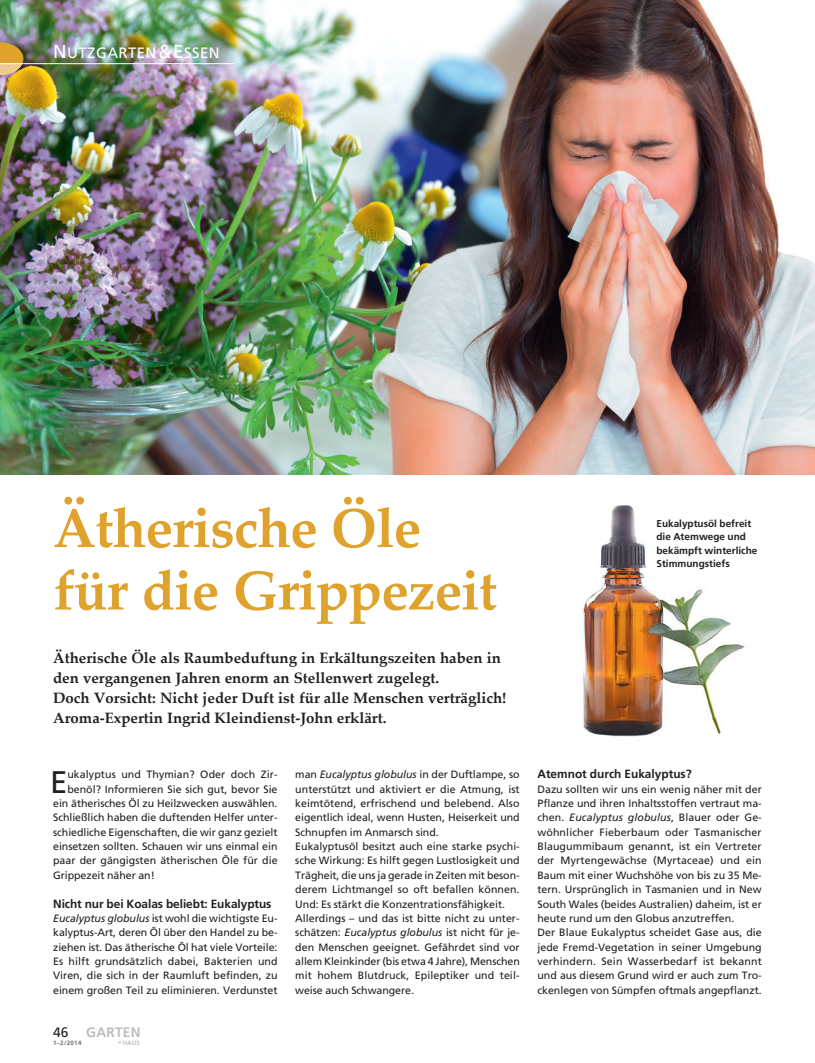
<style>
.page{position:relative;width:815px;height:1063px;background:#fff}
.page>*{position:absolute;margin:0;border:0;box-sizing:border-box;transform-origin:0 0}
.HL_max_Ressort{font:700 55px/62.5px "Palatino Linotype";letter-spacing:-.015em;color:#dea22d}
.LTX_Initial{font:31.25px "Frutiger LT Std";color:#231f20}
.VS{font:700 15px/20px "Palatino Linotype";color:#231f20}
.Rubrik{font:15px "Frutiger LT Std Roman SC800";letter-spacing:.03em;color:#fff}
.t1{font:700 13.75px "Frutiger LT Std";letter-spacing:.02em;color:#bcbdc0}
.t2{font:13.75px "Frutiger LT Std";color:#231f20}
.Zwitti{font:700 11.88px "Frutiger LT Std";letter-spacing:-.005em;color:#231f20}
.LTX{font:10.62px/14.4px "Frutiger LT Std";letter-spacing:-.005em;color:#231f20;text-align:justify}
.LTX_Initial-2{font:10.62px "Frutiger LT Std";letter-spacing:-.005em;color:#231f20}
.BU{font:700 10px/13.1px "Frutiger LT Std";color:#231f20}
.t3{font:700 6.25px "Frutiger LT Std";color:#6c6d70}
.t4{font:700 6.25px "Frutiger LT Std";color:#bcbdc0}
.s1{font-size:18.75px}
.s2{font-style:italic}
</style>
<div class="page">
<img style="left:0;top:0;width:815px;height:475px">
<img style="left:583px;top:505px;width:162px;height:232px">
<svg style="left:0;top:42px;width:23px;height:33px"></svg>
<hr style="left:0;top:63px;width:234px;height:1px;background:#fff">
<p class="Rubrik" style="left:53px;top:44px;width:168px"><span class="s1">N</span> UTZGARTEN <span class="s1">&amp; E</span> SSEN</p>
<p class="HL_max_Ressort" style="left:53px;top:495px;width:445px">Ätherische Öle für die Grippezeit</p>
<p class="VS" style="left:53px;top:648px;width:455px">Ätherische Öle als Raumbeduftung in Erkältungszeiten haben in den vergangenen Jahren enorm an Stellenwert zugelegt.<br>Doch Vorsicht: Nicht jeder Duft ist für alle Menschen verträglich!<br>Aroma-Expertin Ingrid Kleindienst-John erklärt.</p>
<p class="LTX_Initial" style="left:50px;top:763px;width:19px">E</p>
<p class="LTX_Initial-2" style="left:67px;top:768px;width:212px">ukalyptus und Thymian? Oder doch Zir-</p>
<p class="LTX_Initial-2" style="left:67px;top:783px;width:212px">benöl? Informieren Sie sich gut, bevor Sie</p>
<p class="LTX_Initial-2" style="left:53px;top:797px;width:226px">ein ätherisches Öl zu Heilzwecken auswählen.</p>
<p class="LTX_Initial-2" style="left:53px;top:811px;width:226px">Schließlich haben die duftenden Helfer unter-</p>
<p class="LTX_Initial-2" style="left:53px;top:826px;width:226px">schiedliche Eigenschaften, die wir ganz gezielt</p>
<p class="LTX_Initial-2" style="left:53px;top:840px;width:226px">einsetzen sollten. Schauen wir uns einmal ein</p>
<p class="LTX_Initial-2" style="left:53px;top:854px;width:226px">paar der gängigsten ätherischen Öle für die</p>
<p class="LTX_Initial-2" style="left:53px;top:869px;width:103px">Grippezeit näher an!</p>
<p class="Zwitti" style="left:53px;top:896px;width:220px">Nicht nur bei Koalas beliebt: Eukalyptus</p>
<p class="LTX" style="left:53px;top:911px;width:226px"><span class="s2">Eucalyptus globulus</span> ist wohl die wichtigste Eu&shy;kalyptus-Art, deren Öl über den Handel zu be&shy;ziehen ist. Das ätherische Öl hat viele Vorteile:<br>Es hilft grundsätzlich dabei, Bakterien und Viren, die sich in der Raumluft befinden, zu einem großen Teil zu eliminieren. Verdunstet</p>
<p class="t2" style="left:53px;top:1024px;width:17px">46</p>
<p class="t1" style="left:86px;top:1024px;width:56px">GARTEN</p>
<p class="t3" style="left:53px;top:1039px;width:30px">1–2/2014</p>
<p class="t4" style="left:118px;top:1039px;width:23px">+HAUS</p>
<p class="LTX" style="left:295px;top:767px;width:226px">man <span class="s2">Eucalyptus globulus</span> in der Duftlampe, so unterstützt und aktiviert er die Atmung, ist keimtötend, erfrischend und belebend. Also eigentlich ideal, wenn Husten, Heiserkeit und Schnupfen im Anmarsch sind.</p>
<p class="LTX" style="left:295px;top:839px;width:226px">Eukalyptusöl besitzt auch eine starke psychi&shy;sche Wirkung: Es hilft gegen Lustlosigkeit und Trägheit, die uns ja gerade in Zeiten mit beson&shy;derem Lichtmangel so oft befallen können.<br>Und: Es stärkt die Konzentrationsfähigkeit.</p>
<p class="LTX" style="left:295px;top:911px;width:226px">Allerdings – und das ist bitte nicht zu unter&shy;schätzen: <span class="s2">Eucalyptus globulus</span> ist nicht für je&shy;den Menschen geeignet. Gefährdet sind vor allem Kleinkinder (bis etwa 4 Jahre), Menschen mit hohem Blutdruck, Epileptiker und teil&shy;weise auch Schwangere.</p>
<p class="BU" style="left:656px;top:517px;width:102px">Eukalyptusöl befreit die Atemwege und bekämpft winterliche<br>Stimmungstiefs</p>
<p class="Zwitti" style="left:537px;top:767px;width:156px">Atemnot durch Eukalyptus?</p>
<p class="LTX" style="left:537px;top:782px;width:226px">Dazu sollten wir uns ein wenig näher mit der Pflanze und ihren Inhaltsstoffen vertraut ma&shy;chen. <span class="s2">Eucalyptus globulus</span>, Blauer oder Ge&shy;wöhnlicher Fieberbaum oder Tasmanischer Blaugummibaum genannt, ist ein Vertreter der Myrtengewächse (Myrtaceae) und ein Baum mit einer Wuchshöhe von bis zu 35 Me&shy;tern. Ursprünglich in Tasmanien und in New South Wales (beides Australien) daheim, ist er heute rund um den Globus anzutreffen.</p>
<p class="LTX" style="left:537px;top:925px;width:226px">Der Blaue Eukalyptus scheidet Gase aus, die jede Fremd-Vegetation in seiner Umgebung verhindern. Sein Wasserbedarf ist bekannt und aus diesem Grund wird er auch zum Tro&shy;ckenlegen von Sümpfen oftmals angepflanzt.</p>
</div>
